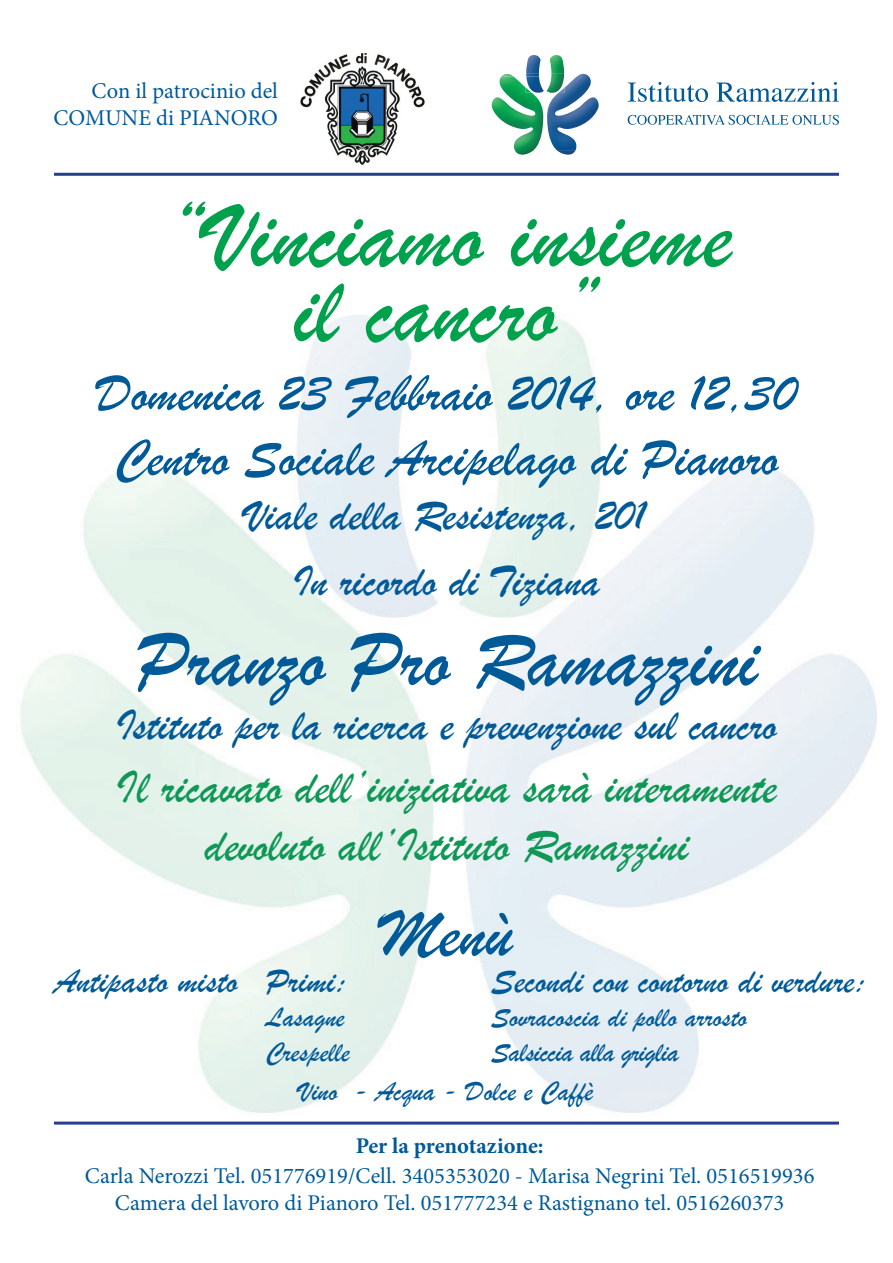
<style>
.page{position:relative;width:893px;height:1263px;background:#fff}
.page>*{position:absolute;margin:0;border:0;box-sizing:border-box;transform-origin:0 0}
.t1{font:97.5px/75px "Brush Script";color:#00a14d;text-align:center}
.t2{font:82.5px "Brush Script";color:#015a98}
.t3{font:70.5px "Brush Script";color:#015a98}
.t4{font:54px/64.8px "Brush Script";color:#015a98;text-align:center}
.t5{font:48px/57.6px "Brush Script";color:#0f9756;text-align:center}
.t6{font:45px/66px "Brush Script";color:#015a98;text-align:center}
.t7{font:36px "Brush Script";color:#015a98}
.t8{font:28.5px/34.2px "Brush Script";color:#015a98}
.t9{font:22.5px/27px "Minion Pro";color:#015a98;text-align:right}
.t10{font:700 22.5px "Minion Pro";color:#015a98}
</style>
<div class="page">
<svg style="left:501px;top:74px;width:13px;height:3px"></svg>
<img style="left:492px;top:77px;width:51px;height:78px">
<img style="left:550px;top:55px;width:14px;height:18px">
<svg style="left:526px;top:91px;width:18px;height:2px"></svg>
<img style="left:526px;top:55px;width:18px;height:36px">
<svg style="left:526px;top:73px;width:13px;height:4px"></svg>
<img style="left:546px;top:73px;width:18px;height:19px">
<img style="left:558px;top:151px;width:17px;height:4px">
<img style="left:547px;top:74px;width:52px;height:77px">
<svg style="left:558px;top:88px;width:6px;height:5px"></svg>
<svg style="left:628px;top:115px;width:211px;height:10px"></svg>
<svg style="left:628px;top:82px;width:211px;height:20px"></svg>
<img style="left:300px;top:54px;width:125px;height:110px">
<hr style="left:54px;top:1121px;width:785px;height:3px;background:#253f8e">
<hr style="left:54px;top:173px;width:785px;height:3px;background:#253f8e">
<p class="t9" style="left:53px;top:77px;width:226px">Con il patrocinio del<br>COMUNE di PIANORO</p>
<h1 class="t1" style="left:164px;top:200px;width:569px">“Vinciamo insieme il cancro”</h1>
<h3 class="t4" style="left:96px;top:362px;width:702px">Domenica 23 Febbraio 2014, ore 12,30<br>Centro Sociale Arcipelago di Pianoro</h3>
<h3 class="t6" style="left:247px;top:483px;width:401px">Viale della Resistenza, 201<br>In ricordo di Tiziana</h3>
<h2 class="t2" style="left:135px;top:610px;width:624px">Pranzo Pro Ramazzini</h2>
<h3 class="t6" style="left:116px;top:693px;width:662px">Istituto per la ricerca e prevenzione sul cancro</h3>
<h3 class="t5" style="left:116px;top:759px;width:662px">Il ricavato dell’iniziativa sarà interamente devoluto all’Istituto Ramazzini</h3>
<h3 class="t3" style="left:380px;top:891px;width:134px">Menù</h3>
<h3 class="t7" style="left:54px;top:959px;width:295px">Antipasto misto Primi:</h3>
<p class="t8" style="left:266px;top:1001px;width:86px">Lasagne<br>Crespelle</p>
<h3 class="t7" style="left:491px;top:959px;width:377px">Secondi con contorno di verdure:</h3>
<p class="t8" style="left:491px;top:1001px;width:257px">Sovracoscia di pollo arrosto<br>Salsiccia alla griglia</p>
<p class="t8" style="left:300px;top:1075px;width:295px">Vino - Acqua - Dolce e Caffè</p>
<p class="t10" style="left:356px;top:1130px;width:189px">Per la prenotazione:</p>
<p class="t9" style="left:85px;top:1162px;width:731px;text-align:center">Carla Nerozzi Tel. 051776919/Cell. 3405353020 - Marisa Negrini Tel. 0516519936<br>Camera del lavoro di Pianoro Tel. 051777234 e Rastignano tel. 0516260373</p>
</div>
